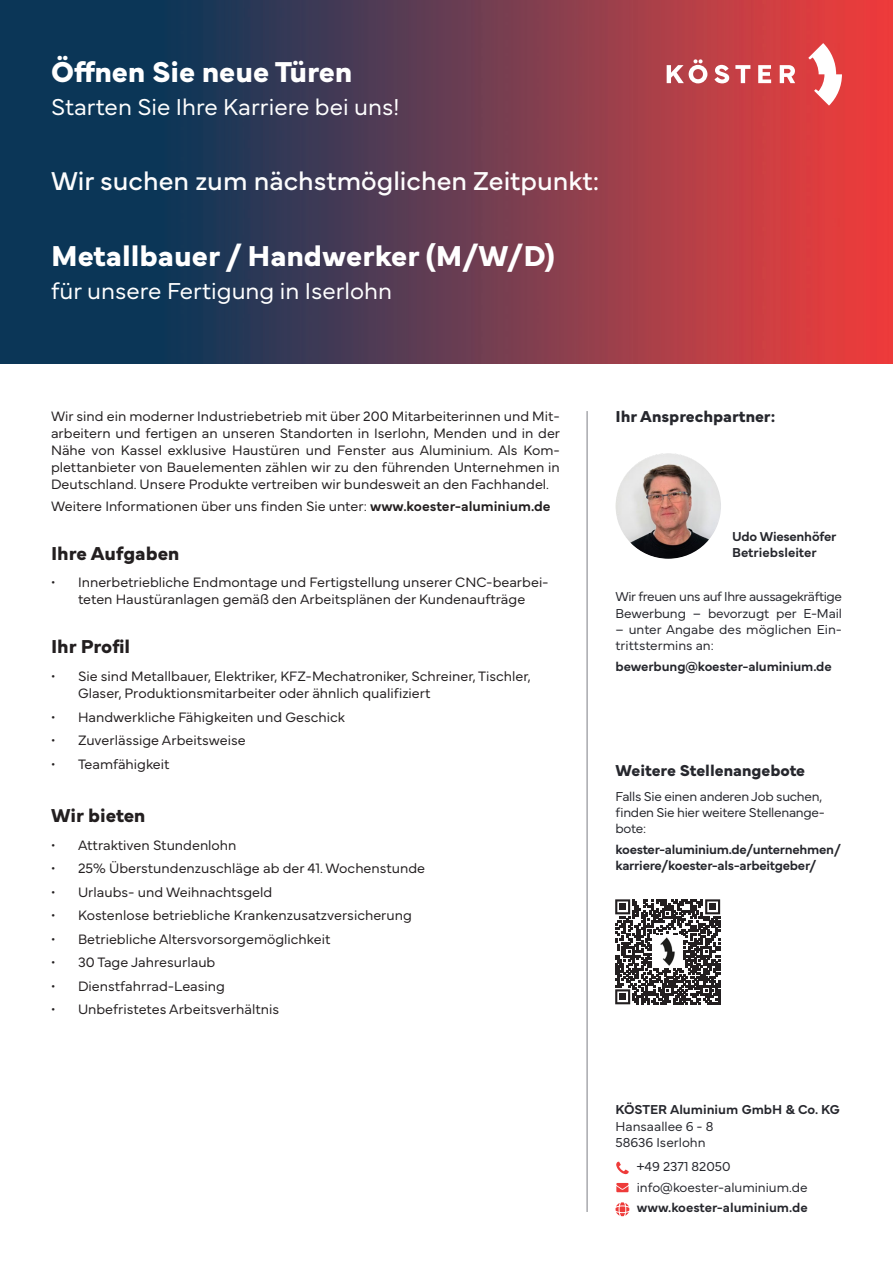
<style>
.page{position:relative;width:893px;height:1263px;background:#fff}
.page>*{position:absolute;margin:0;border:0;box-sizing:border-box;transform-origin:0 0}
.t1{font:700 30px "Mundial";color:#fff}
.t2{font:27px "Mundial";color:#fff}
.t3{font:300 24px "Mundial";color:#fff}
.t4{font:700 19.5px "Mundial";color:#231f20}
.t5{font:700 16.5px "Mundial";color:#26272d}
.t6{font:300 14.25px/17.1px "Mundial";color:#231f20;text-align:justify}
.t7{font:300 13.5px/16.2px "Mundial";letter-spacing:-.01em;color:#26272d}
.t8{font:600 13.5px/16.2px "Mundial";letter-spacing:-.02em;color:#26272d}
.t9{font:300 13.5px/16.2px "Mundial";letter-spacing:-.03em;color:#26272d}
.t10{font:600 13.5px "Mundial";color:#26272d}
.s1{font-weight:600}
</style>
<div class="page">
<img style="left:0;top:0;width:893px;height:363px">
<svg style="left:808px;top:43px;width:34px;height:63px"></svg>
<svg style="left:667px;top:59px;width:128px;height:24px"></svg>
<hr style="left:586px;top:411px;width:2px;height:801px;background:#a8a9ad">
<svg style="left:616px;top:1183px;width:12px;height:9px"></svg>
<svg style="left:616px;top:1162px;width:13px;height:12px"></svg>
<svg style="left:615px;top:1202px;width:14px;height:14px"></svg>
<img style="left:615px;top:453px;width:106px;height:106px;border-radius:53px">
<svg style="left:615px;top:899px;width:105px;height:105px"></svg>
<div style="left:619px;top:904px;width:7px;height:6px;background:#231f20"></div>
<div style="left:709px;top:904px;width:7px;height:6px;background:#231f20"></div>
<div style="left:619px;top:993px;width:7px;height:7px;background:#231f20"></div>
<img style="left:652px;top:936px;width:31px;height:32px">
<h1 class="t1" style="left:51px;top:48px;width:303px">Öffnen Sie neue Türen</h1>
<h3 class="t3" style="left:51px;top:88px;width:350px">Starten Sie Ihre Karriere bei uns!</h3>
<h2 class="t2" style="left:51px;top:160px;width:550px">Wir suchen zum nächstmöglichen Zeitpunkt:</h2>
<h1 class="t1" style="left:51px;top:232px;width:505px">Metallbauer / Handwerker (M/W/D)</h1>
<h3 class="t3" style="left:51px;top:272px;width:343px">für unsere Fertigung in Iserlohn</h3>
<p class="t6" style="left:51px;top:406px;width:511px">Wir sind ein moderner Industriebetrieb mit über 200 Mitarbeiterinnen und Mit&shy;arbeitern und fertigen an unseren Standorten in Iserlohn, Menden und in der Nähe von Kassel exklusive Haustüren und Fenster aus Aluminium. Als Kom&shy;plettanbieter von Bauelementen zählen wir zu den führenden Unternehmen in Deutschland. Unsere Produkte vertreiben wir bundesweit an den Fachhandel.</p>
<p class="t6" style="left:51px;top:496px;width:501px">Weitere Informationen über uns finden Sie unter: <span class="s1">www.koester-aluminium.de</span></p>
<h3 class="t4" style="left:51px;top:538px;width:130px">Ihre Aufgaben</h3>
<p class="t6" style="left:51px;top:573px;width:499px;text-align:center">• Innerbetriebliche Endmontage und Fertigstellung unserer CNC-bearbei&shy;teten Haustüranlagen gemäß den Arbeitsplänen der Kundenaufträge</p>
<h3 class="t4" style="left:51px;top:632px;width:81px">Ihr Profil</h3>
<p class="t6" style="left:78px;top:666px;width:454px;text-indent:-27px">• Sie sind Metallbauer, Elektriker, KFZ-Mechatroniker, Schreiner, Tischler,<br>Glaser, Produktionsmitarbeiter oder ähnlich qualifiziert</p>
<p class="t6" style="left:51px;top:707px;width:295px">• Handwerkliche Fähigkeiten und Geschick</p>
<p class="t6" style="left:51px;top:730px;width:196px">• Zuverlässige Arbeitsweise</p>
<p class="t6" style="left:51px;top:754px;width:120px">• Teamfähigkeit</p>
<h3 class="t4" style="left:51px;top:800px;width:96px">Wir bieten</h3>
<p class="t6" style="left:51px;top:835px;width:187px">• Attraktiven Stundenlohn</p>
<p class="t6" style="left:51px;top:858px;width:376px">• 25% Überstundenzuschläge ab der 41. Wochenstunde</p>
<p class="t6" style="left:51px;top:882px;width:223px">• Urlaubs- und Weihnachtsgeld</p>
<p class="t6" style="left:51px;top:905px;width:362px">• Kostenlose betriebliche Krankenzusatzversicherung</p>
<p class="t6" style="left:51px;top:929px;width:281px">• Betriebliche Altersvorsorgemöglichkeit</p>
<p class="t6" style="left:51px;top:952px;width:166px">• 30 Tage Jahresurlaub</p>
<p class="t6" style="left:51px;top:976px;width:176px">• Dienstfahrrad-Leasing</p>
<p class="t6" style="left:51px;top:999px;width:230px">• Unbefristetes Arbeitsverhältnis</p>
<p class="t5" style="left:615px;top:404px;width:161px">Ihr Ansprechpartner:</p>
<p class="t8" style="left:732px;top:527px;width:106px">Udo Wiesenhöfer<br>Betriebsleiter</p>
<p class="t9" style="left:615px;top:587px;width:228px">Wir freuen uns auf Ihre aussagekräftige<br>Bewerbung – bevorzugt per E-Mail</p>
<p class="t7" style="left:615px;top:620px;width:228px">– unter Angabe des möglichen Ein&shy;trittstermins an:</p>
<p class="t8" style="left:615px;top:657px;width:218px">bewerbung@koester-aluminium.de</p>
<p class="t5" style="left:615px;top:757px;width:191px">Weitere Stellenangebote</p>
<p class="t7" style="left:615px;top:787px;width:211px">Falls Sie einen anderen Job suchen, finden Sie hier weitere Stellenange&shy;bote:</p>
<p class="t8" style="left:615px;top:840px;width:227px">koester-aluminium.de/unternehmen/ karriere/koester-als-arbeitgeber/</p>
<p class="t10" style="left:615px;top:1099px;width:226px">KÖSTER Aluminium GmbH &amp; Co. KG</p>
<p class="t7" style="left:615px;top:1116px;width:99px">Hansaallee 6 - 8<br>58636 Iserlohn</p>
<p class="t7" style="left:637px;top:1155px;width:172px;line-height:20.4px">+49 2371 82050 info@koester-aluminium.de</p>
<p class="t10" style="left:637px;top:1197px;width:172px">www.koester-aluminium.de</p>
</div>
